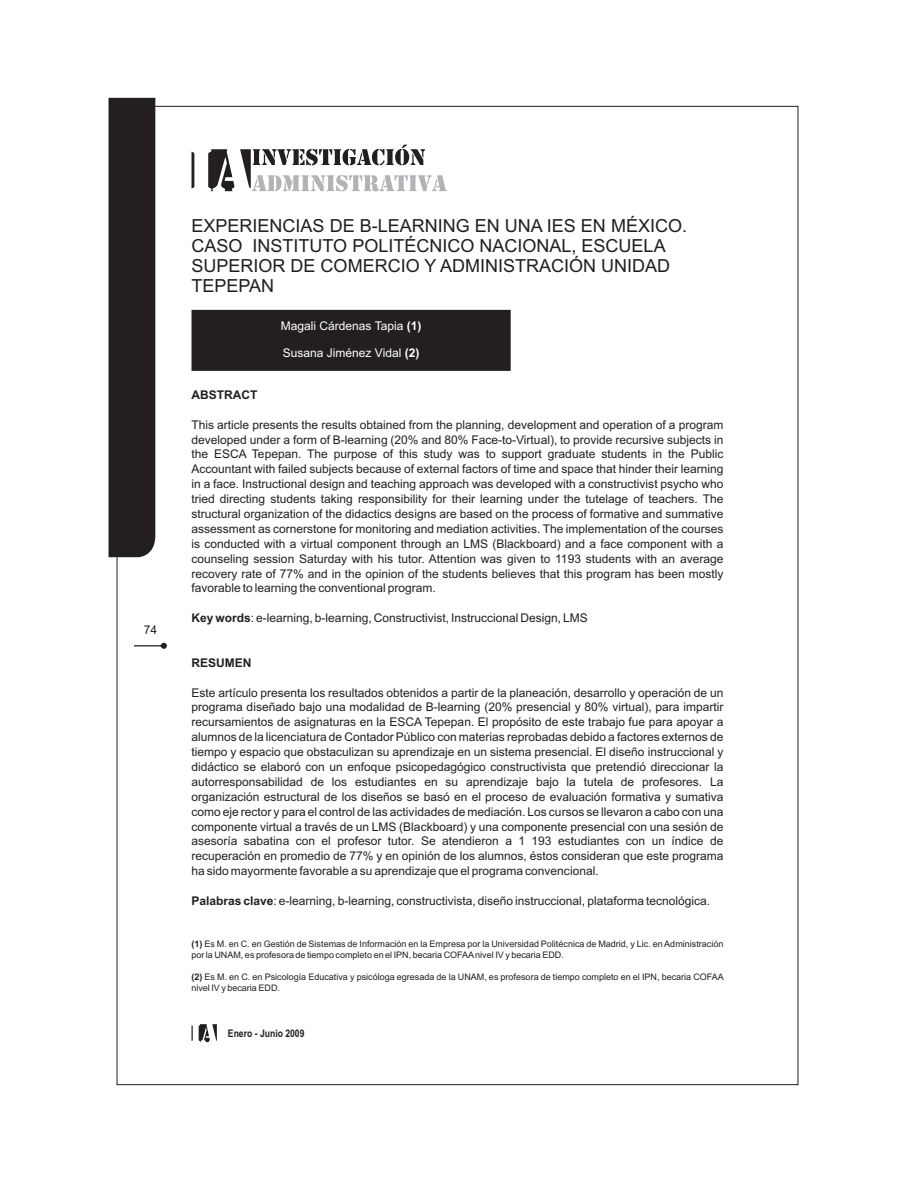
<style>
.page{position:relative;width:915px;height:1191px;background:#fff}
.page>*{position:absolute;margin:0;border:0;box-sizing:border-box;transform-origin:0 0}
.t1{font:18px/20.1px "Arial";color:#231f20}
.t2{font:12px/14.9px "Arial";color:#231f20;text-align:justify}
.t3{font:12px "Arial";color:#fff}
.t4{font:700 12px "Arial";color:#231f20}
.t5{font:700 10.5px "Arial Narrow";color:#231f20}
.t6{font:9px/11.1px "Arial";color:#231f20}
.s1{font-weight:700}
</style>
<div class="page">
<svg style="left:191px;top:151px;width:3px;height:38px"></svg>
<svg style="left:208px;top:149px;width:26px;height:42px"></svg>
<svg style="left:240px;top:145px;width:206px;height:46px"></svg>
<div style="left:191px;top:310px;width:319px;height:61px;background:#231f20"></div>
<div style="left:108px;top:98px;width:47px;height:459px;background:#231f20"></div>
<svg style="left:191px;top:1024px;width:26px;height:18px"></svg>
<svg style="left:134px;top:643px;width:33px;height:6px"></svg>
<p class="t2" style="left:144px;top:623px;width:15px">74</p>
<h1 class="t1" style="left:191px;top:217px;width:497px">EXPERIENCIAS DE B-LEARNING EN UNA IES EN MÉXICO.<br>CASO INSTITUTO POLITÉCNICO NACIONAL, ESCUELA SUPERIOR DE COMERCIO Y ADMINISTRACIÓN UNIDAD TEPEPAN</h1>
<p class="t3" style="left:281px;top:321px;width:142px">Magali Cárdenas Tapia <span class="s1">(1)</span></p>
<p class="t3" style="left:283px;top:348px;width:138px">Susana Jiménez Vidal <span class="s1">(2)</span></p>
<p class="t4" style="left:191px;top:390px;width:67px">ABSTRACT</p>
<p class="t2" style="left:191px;top:418px;width:533px">This article presents the results obtained from the planning, development and operation of a program developed under a form of B-learning (20% and 80% Face-to-Virtual), to provide recursive subjects in the ESCA Tepepan. The purpose of this study was to support graduate students in the Public Accountant with failed subjects because of external factors of time and space that hinder their learning in a face. Instructional design and teaching approach was developed with a constructivist psycho who tried directing students taking responsibility for their learning under the tutelage of teachers. The structural organization of the didactics designs are based on the process of formative and summative assessment as cornerstone for monitoring and mediation activities. The implementation of the courses is conducted with a virtual component through an LMS (Blackboard) and a face component with a counseling session Saturday with his tutor. Attention was given to 1193 students with an average recovery rate of 77% and in the opinion of the students believes that this program has been mostly favorable to learning the conventional program.</p>
<p class="t2" style="left:191px;top:611px;width:398px"><span class="s1">Key words</span>: e-learning, b-learning, Constructivist, Instruccional Design, LMS</p>
<p class="t4" style="left:191px;top:658px;width:61px">RESUMEN</p>
<p class="t2" style="left:191px;top:686px;width:533px">Este artículo presenta los resultados obtenidos a partir de la planeación, desarrollo y operación de un programa diseñado bajo una modalidad de B-learning (20% presencial y 80% virtual), para impartir recursamientos de asignaturas en la ESCA Tepepan. El propósito de este trabajo fue para apoyar a alumnos de la licenciatura de Contador Público con materias reprobadas debido a factores externos de tiempo y espacio que obstaculizan su aprendizaje en un sistema presencial. El diseño instruccional y didáctico se elaboró con un enfoque psicopedagógico constructivista que pretendió direccionar la autorresponsabilidad de los estudiantes en su aprendizaje bajo la tutela de profesores. La organización estructural de los diseños se basó en el proceso de evaluación formativa y sumativa como eje rector y para el control de las actividades de mediación. Los cursos se llevaron a cabo con una componente virtual a través de un LMS (Blackboard) y una componente presencial con una sesión de asesoría sabatina con el profesor tutor. Se atendieron a 1 193 estudiantes con un índice de recuperación en promedio de 77% y en opinión de los alumnos, éstos consideran que este programa ha sido mayormente favorable a su aprendizaje que el programa convencional.</p>
<p class="t2" style="left:191px;top:894px;width:520px"><span class="s1">Palabras clave</span>: e-learning, b-learning, constructivista, diseño instruccional, plataforma tecnológica.</p>
<p class="t6" style="left:191px;top:938px;width:533px"><span class="s1">(1)</span> Es M. en C. en Gestión de Sistemas de Información en la Empresa por la Universidad Politécnica de Madrid, y Lic. en Administración por la UNAM, es profesora de tiempo completo en el IPN, becaria COFAAnivel IV y becaria EDD.</p>
<p class="t6" style="left:191px;top:972px;width:533px"><span class="s1">(2)</span> Es M. en C. en Psicología Educativa y psicóloga egresada de la UNAM, es profesora de tiempo completo en el IPN, becaria COFAA nivel IV y becaria EDD.</p>
<p class="t5" style="left:228px;top:1029px;width:78px">Enero - Junio 2009</p>
</div>
